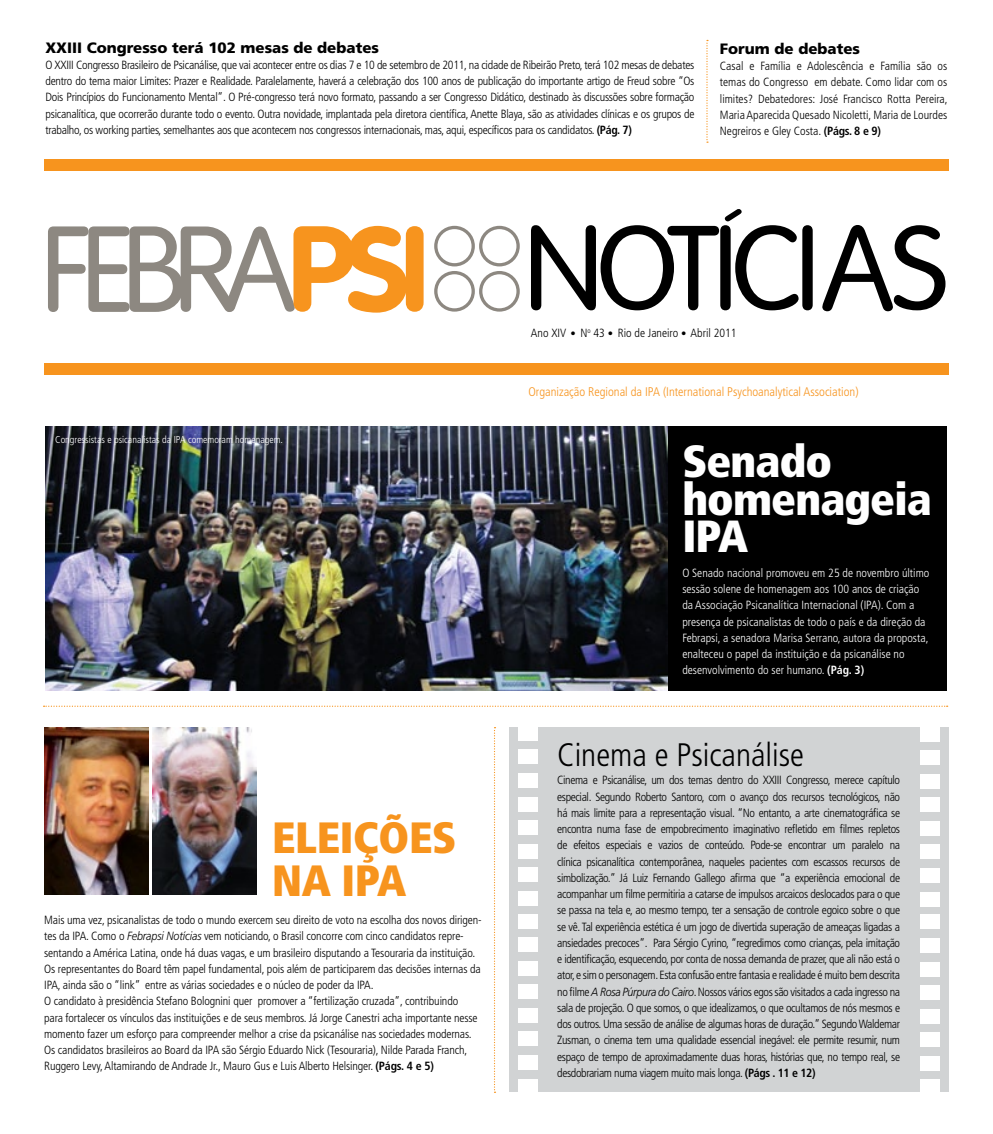
<style>
.page{position:relative;width:993px;height:1134px;background:#fff}
.page>*{position:absolute;margin:0;border:0;box-sizing:border-box;transform-origin:0 0}
.t1{font:900 condensed 45px/37.5px "Frutiger";letter-spacing:-.02em;color:#fff}
.t2{font:900 condensed 43.75px/42.5px "Frutiger";letter-spacing:-.01em;color:#f7941e}
.t3{font:300 condensed 32.5px "Frutiger";color:#000}
.t4{font:900 15px "Frutiger";color:#000}
.t5{font:300 condensed 12.5px "Frutiger";color:#f7941e}
.t6{font:300 condensed 11.88px/16.2px "Frutiger";letter-spacing:-.01em;color:#000;text-align:justify}
.t7{font:300 condensed 11.88px/16.2px "Frutiger";color:#fff}
.t8{font:300 condensed 10px "Frutiger";color:#fff}
.s1{font-weight:700}
.s2{font-size:10.62px}
.s3{font-style:italic;font-stretch:normal}
</style>
<div class="page">
<img style="left:44px;top:728px;width:105px;height:167px">
<div style="left:405px;top:226px;width:18px;height:86px;background:#f7941e;border-radius:9px"></div>
<svg style="left:48px;top:226px;width:359px;height:87px"></svg>
<div style="left:434px;top:226px;width:40px;height:40px;border:3px solid #8d8881;border-radius:50%"></div>
<div style="left:434px;top:271px;width:40px;height:41px;border:3px solid #8d8881;border-radius:50%"></div>
<div style="left:479px;top:226px;width:40px;height:40px;border:3px solid #8d8881;border-radius:50%"></div>
<div style="left:479px;top:271px;width:40px;height:41px;border:3px solid #8d8881;border-radius:50%"></div>
<svg style="left:531px;top:209px;width:414px;height:102px"></svg>
<div style="left:508px;top:727px;width:440px;height:365px;background:#d1d3d4"></div>
<div style="left:45px;top:426px;width:901px;height:264px;background:#000"></div>
<img style="left:45px;top:426px;width:622px;height:264px">
<svg style="left:44px;top:706px;width:903px;height:1px"></svg>
<svg style="left:494px;top:727px;width:1px;height:366px"></svg>
<svg style="left:706px;top:40px;width:1px;height:103px"></svg>
<div style="left:517px;top:726px;width:20px;height:14px;background:#fff"></div>
<div style="left:517px;top:750px;width:20px;height:14px;background:#fff"></div>
<div style="left:517px;top:773px;width:20px;height:14px;background:#fff"></div>
<div style="left:518px;top:797px;width:19px;height:14px;background:#fff"></div>
<div style="left:518px;top:820px;width:19px;height:15px;background:#fff"></div>
<div style="left:517px;top:844px;width:20px;height:14px;background:#fff"></div>
<div style="left:518px;top:868px;width:19px;height:14px;background:#fff"></div>
<div style="left:518px;top:891px;width:19px;height:14px;background:#fff"></div>
<div style="left:517px;top:914px;width:20px;height:14px;background:#fff"></div>
<div style="left:517px;top:938px;width:20px;height:14px;background:#fff"></div>
<div style="left:517px;top:961px;width:20px;height:14px;background:#fff"></div>
<div style="left:518px;top:985px;width:19px;height:14px;background:#fff"></div>
<div style="left:518px;top:1008px;width:19px;height:14px;background:#fff"></div>
<div style="left:517px;top:1032px;width:20px;height:14px;background:#fff"></div>
<div style="left:518px;top:1055px;width:19px;height:14px;background:#fff"></div>
<div style="left:518px;top:1079px;width:19px;height:14px;background:#fff"></div>
<div style="left:919px;top:727px;width:20px;height:14px;background:#fff"></div>
<div style="left:919px;top:751px;width:20px;height:14px;background:#fff"></div>
<div style="left:919px;top:774px;width:20px;height:14px;background:#fff"></div>
<div style="left:920px;top:798px;width:20px;height:14px;background:#fff"></div>
<div style="left:920px;top:821px;width:20px;height:14px;background:#fff"></div>
<div style="left:919px;top:845px;width:20px;height:14px;background:#fff"></div>
<div style="left:920px;top:868px;width:20px;height:14px;background:#fff"></div>
<div style="left:920px;top:892px;width:20px;height:14px;background:#fff"></div>
<div style="left:919px;top:915px;width:20px;height:14px;background:#fff"></div>
<div style="left:919px;top:938px;width:20px;height:15px;background:#fff"></div>
<div style="left:919px;top:962px;width:20px;height:14px;background:#fff"></div>
<div style="left:920px;top:985px;width:20px;height:15px;background:#fff"></div>
<div style="left:920px;top:1009px;width:20px;height:14px;background:#fff"></div>
<div style="left:919px;top:1033px;width:20px;height:14px;background:#fff"></div>
<div style="left:920px;top:1056px;width:20px;height:14px;background:#fff"></div>
<div style="left:920px;top:1080px;width:20px;height:14px;background:#fff"></div>
<div style="left:44px;top:159px;width:904px;height:12px;background:#f7941e"></div>
<div style="left:44px;top:363px;width:904px;height:12px;background:#f7941e"></div>
<img style="left:152px;top:728px;width:105px;height:167px">
<p class="t4" style="left:45px;top:38px;width:335px">XXIII Congresso terá 102 mesas de debates</p>
<p class="t6" style="left:45px;top:57px;width:650px">O XXIII Congresso Brasileiro de Psicanálise, que vai acontecer entre os dias 7 e 10 de setembro de 2011, na cidade de Ribeirão Preto, terá 102 mesas de debates dentro do tema maior Limites: Prazer e Realidade. Paralelamente, haverá a celebração dos 100 anos de publicação do importante artigo de Freud sobre “Os Dois Princípios do Funcionamento Mental”. O Pré-congresso terá novo formato, passando a ser Congresso Didático, destinado às discussões sobre formação psicanalítica, que ocorrerão durante todo o evento. Outra novidade, implantada pela diretora científica, Anette Blaya, são as atividades clínicas e os grupos de trabalho, os working parties, semelhantes aos que acontecem nos congressos internacionais, mas, aqui, específicos para os candidatos. <span class="s1">(Pág. 7)</span></p>
<p class="t4" style="left:719px;top:40px;width:142px">Forum de debates</p>
<p class="t6" style="left:719px;top:58px;width:229px">Casal e Família e Adolescência e Família são os temas do Congresso em debate. Como lidar com os limites? Debatedores: José Francisco Rotta Pereira, Maria Aparecida Quesado Nicoletti, Maria de Lourdes Negreiros e Gley Costa. <span class="s1">(Págs. 8 e 9)</span></p>
<p class="t6" style="left:530px;top:325px;width:207px">Ano XIV <span class="s2">•</span> N<sup>o</sup> 43 <span class="s2">•</span> Rio de Janeiro <span class="s2">•</span> Abril 2011</p>
<p class="t8" style="left:55px;top:434px;width:229px">Congressistas e psicanalistas da IPA comemoram homenagem.</p>
<h2 class="t2" style="left:272px;top:816px;width:186px">ELEIÇÕES<br>NA IPA</h2>
<p class="t6" style="left:44px;top:912px;width:439px;text-align:left">Mais uma vez, psicanalistas de todo o mundo exercem seu direito de voto na escolha dos novos dirigen&shy;tes da IPA. Como o <span class="s3">Febrapsi Notícias</span> vem noticiando, o Brasil concorre com cinco candidatos repre&shy;sentando a América Latina, onde há duas vagas, e um brasileiro disputando a Tesouraria da instituição.<br>Os representantes do Board têm papel fundamental, pois além de participarem das decisões internas da IPA, ainda são o “link” entre as várias sociedades e o núcleo de poder da IPA.<br>O candidato à presidência Stefano Bolognini quer promover a “fertilização cruzada”, contribuindo<br>para fortalecer os vínculos das instituições e de seus membros. Já Jorge Canestri acha importante nesse momento fazer um esforço para compreender melhor a crise da psicanálise nas sociedades modernas.<br>Os candidatos brasileiros ao Board da IPA são Sérgio Eduardo Nick (Tesouraria), Nilde Parada Franch, Ruggero Levy, Altamirando de Andrade Jr., Mauro Gus e Luis Alberto Helsinger. <span class="s1">(Págs. 4 e 5)</span></p>
<p class="t5" style="left:528px;top:385px;width:331px">Organização Regional da Ipa (International Psychoanalytical Association)</p>
<h1 class="t1" style="left:682px;top:442px;width:251px">Senado homenageia<br>IPA</h1>
<p class="t7" style="left:682px;top:565px;width:248px">O Senado nacional promoveu em 25 de novembro último sessão solene de homenagem aos 100 anos de criação da Associação Psicanalítica Internacional (IPA). Com a presença de psicanalistas de todo o país e da direção da Febrapsi, a senadora Marisa Serrano, autora da proposta, enalteceu o papel da instituição e da psicanálise no desenvolvimento do ser humano. <span class="s1">(Pág. 3)</span></p>
<h3 class="t3" style="left:557px;top:736px;width:248px">Cinema e Psicanálise</h3>
<p class="t6" style="left:557px;top:772px;width:344px">Cinema e Psicanálise, um dos temas dentro do XXIII Congresso, merece capítulo especial. Segundo Roberto Santoro, com o avanço dos recursos tecnológicos, não há mais limite para a representação visual. “No entanto, a arte cinematográfica se encontra numa fase de empobrecimento imaginativo refletido em filmes repletos de efeitos especiais e vazios de conteúdo. Pode-se encontrar um paralelo na clínica psicanalítica contemporânea, naqueles pacientes com escassos recursos de simbolização.” Já Luiz Fernando Gallego afirma que “a experiência emocional de acompanhar um filme permitiria a catarse de impulsos arcaicos deslocados para o que se passa na tela e, ao mesmo tempo, ter a sensação de controle egoico sobre o que se vê. Tal experiência estética é um jogo de divertida superação de ameaças ligadas a ansiedades precoces”. Para Sérgio Cyrino, “regredimos como crianças, pela imitação e identificação, esquecendo, por conta de nossa demanda de prazer, que ali não está o ator, e sim o personagem. Esta confusão entre fantasia e realidade é muito bem descrita no filme <span class="s3">A Rosa Púrpura do Cairo</span>. Nossos vários egos são visitados a cada ingresso na sala de projeção. O que somos, o que idealizamos, o que ocultamos de nós mesmos e dos outros. Uma sessão de análise de algumas horas de duração.” Segundo Waldemar Zusman, o cinema tem uma qualidade essencial inegável: ele permite resumir, num espaço de tempo de aproximadamente duas horas, histórias que, no tempo real, se desdobrariam numa viagem muito mais longa. <span class="s1">(Págs . 11 e 12)</span></p>
</div>
